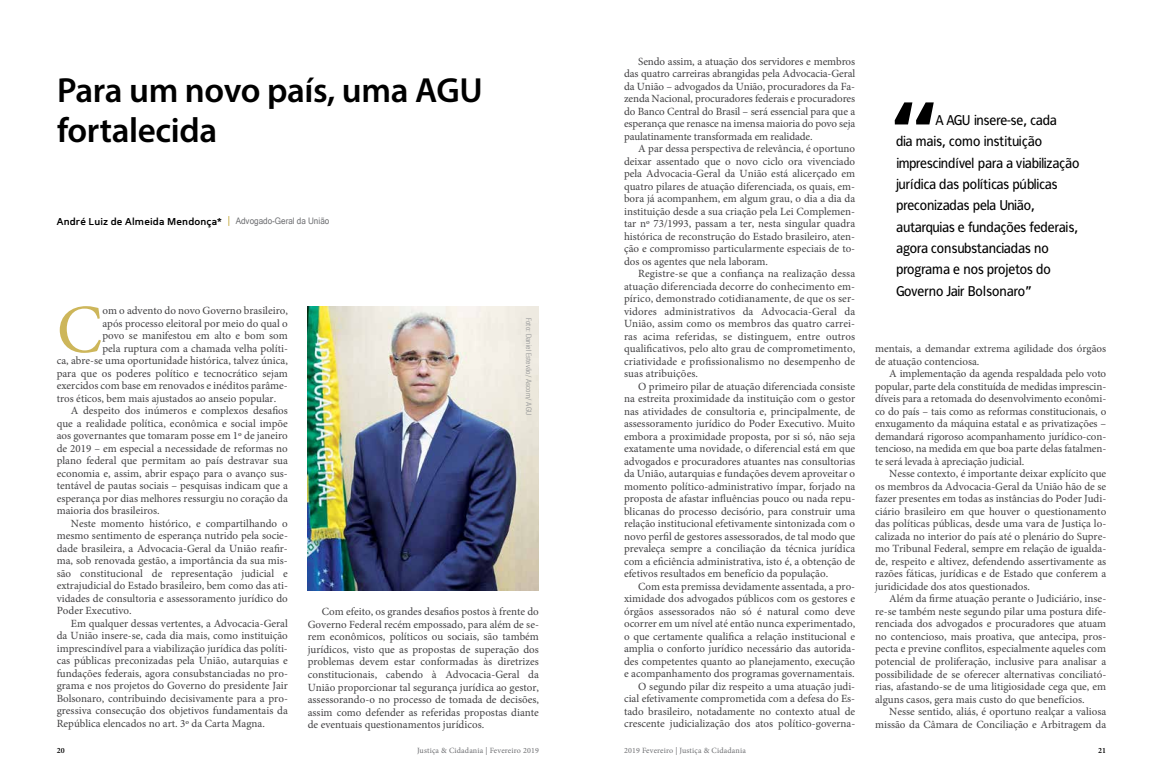
<style>
.page{position:relative;width:1163px;height:780px;background:#fff}
.page>*{position:absolute;margin:0;border:0;box-sizing:border-box;transform-origin:0 0}
.t1{font:68.7px "Minion Pro";color:#cdb65a}
.t2{font:600 35px/40px "Myriad Pro";letter-spacing:-.01em;color:#000}
.t3{font:14.2px/21.3px "Francophil Sans";color:#000}
.t4{font:11px/12.5px "Minion Pro";color:#414042;text-align:justify}
.t5{font:600 10px "Mentone";letter-spacing:.015em;color:#000}
.t6{font:9px "Microsoft Sans Serif";color:#6d6e71;scale:.9 1}
.t7{font:8px "Minion Pro";letter-spacing:.02em;color:#6d6e71}
.t8{font:600 8px "Minion Pro";color:#000}
.t9{font:300 condensed 7.5px "Zurich BT";letter-spacing:.015em;color:#8a8c8e}
</style>
<div class="page">
<svg style="left:894px;top:102px;width:39px;height:22px"></svg>
<img style="left:308px;top:306px;width:231px;height:285px">
<h2 class="t2" style="left:57px;top:69px;width:427px">Para um novo país, uma AGU fortalecida</h2>
<p class="t5" style="left:57px;top:215px;width:167px">André Luiz de Almeida Mendonça*</p>
<p class="t6" style="left:236px;top:216px;width:105px">Advogado-Geral da União</p>
<h1 class="t1" style="left:57px;top:284px;width:47px">C</h1>
<p class="t4" style="left:102px;top:304px;width:187px">om o advento do novo Governo brasileiro,</p>
<p class="t4" style="left:102px;top:317px;width:187px">após processo eleitoral por meio do qual o</p>
<p class="t4" style="left:102px;top:329px;width:187px">povo se manifestou em alto e bom som</p>
<p class="t4" style="left:102px;top:342px;width:187px">pela ruptura com a chamada velha políti-</p>
<p class="t4" style="left:57px;top:354px;width:233px">ca, abre-se uma oportunidade histórica, talvez única,</p>
<p class="t4" style="left:57px;top:367px;width:233px">para que os poderes político e tecnocrático sejam</p>
<p class="t4" style="left:57px;top:379px;width:233px">exercidos com base em renovados e inéditos parâme-</p>
<p class="t4" style="left:57px;top:392px;width:221px">tros éticos, bem mais ajustados ao anseio popular.</p>
<p class="t4" style="left:71px;top:404px;width:218px">A despeito dos inúmeros e complexos desafios</p>
<p class="t4" style="left:57px;top:417px;width:233px">que a realidade política, econômica e social impõe</p>
<p class="t4" style="left:57px;top:429px;width:233px">aos governantes que tomaram posse em 1º de janeiro</p>
<p class="t4" style="left:57px;top:442px;width:233px">de 2019 – em especial a necessidade de reformas no</p>
<p class="t4" style="left:57px;top:454px;width:232px">plano federal que permitam ao país destravar sua</p>
<p class="t4" style="left:57px;top:467px;width:232px">economia e, assim, abrir espaço para o avanço sus-</p>
<p class="t4" style="left:57px;top:479px;width:232px">tentável de pautas sociais – pesquisas indicam que a</p>
<p class="t4" style="left:57px;top:492px;width:233px">esperança por dias melhores ressurgiu no coração da</p>
<p class="t4" style="left:57px;top:504px;width:104px">maioria dos brasileiros.</p>
<p class="t4" style="left:71px;top:517px;width:218px">Neste momento histórico, e compartilhando o</p>
<p class="t4" style="left:57px;top:529px;width:233px">mesmo sentimento de esperança nutrido pela socie-</p>
<p class="t4" style="left:57px;top:542px;width:233px">dade brasileira, a Advocacia-Geral da União reafir-</p>
<p class="t4" style="left:57px;top:554px;width:233px">ma, sob renovada gestão, a importância da sua mis-</p>
<p class="t4" style="left:57px;top:567px;width:233px">são constitucional de representação judicial e</p>
<p class="t4" style="left:57px;top:579px;width:233px">extrajudicial do Estado brasileiro, bem como das ati-</p>
<p class="t4" style="left:57px;top:592px;width:233px">vidades de consultoria e assessoramento jurídico do</p>
<p class="t4" style="left:57px;top:604px;width:76px">Poder Executivo.</p>
<p class="t4" style="left:71px;top:617px;width:218px">Em qualquer dessas vertentes, a Advocacia-Geral</p>
<p class="t4" style="left:57px;top:629px;width:233px">da União insere-se, cada dia mais, como instituição</p>
<p class="t4" style="left:57px;top:642px;width:233px">imprescindível para a viabilização jurídica das políti-</p>
<p class="t4" style="left:57px;top:654px;width:232px">cas públicas preconizadas pela União, autarquias e</p>
<p class="t4" style="left:57px;top:667px;width:233px">fundações federais, agora consubstanciadas no pro-</p>
<p class="t4" style="left:57px;top:679px;width:233px">grama e nos projetos do Governo do presidente Jair</p>
<p class="t4" style="left:57px;top:692px;width:233px">Bolsonaro, contribuindo decisivamente para a pro-</p>
<p class="t4" style="left:57px;top:704px;width:233px">gressiva consecução dos objetivos fundamentais da</p>
<p class="t4" style="left:57px;top:717px;width:210px">República elencados no art. 3º da Carta Magna.</p>
<p class="t9" style="left:533px;top:318px;width:98px;rotate:90deg">Foto: Daniel Estevão/ Ascom/ AGU</p>
<p class="t4" style="left:308px;top:605px;width:233px;text-indent:14px">Com efeito, os grandes desafios postos à frente do Governo Federal recém empossado, para além de se&shy;rem econômicos, políticos ou sociais, são também jurídicos, visto que as propostas de superação dos problemas devem estar conformadas às diretrizes constitucionais, cabendo à Advocacia-Geral da União proporcionar tal segurança jurídica ao gestor, assessorando-o no processo de tomada de decisões, assim como defender as referidas propostas diante de eventuais questionamentos jurídicos.</p>
<p class="t4" style="left:624px;top:55px;width:233px;text-indent:14px">Sendo assim, a atuação dos servidores e membros das quatro carreiras abrangidas pela Advocacia-Geral da União – advogados da União, procuradores da Fa&shy;zenda Nacional, procuradores federais e procuradores do Banco Central do Brasil – será essencial para que a esperança que renasce na imensa maioria do povo seja paulatinamente transformada em realidade.</p>
<p class="t4" style="left:624px;top:142px;width:233px;text-indent:14px">A par dessa perspectiva de relevância, é oportuno deixar assentado que o novo ciclo ora vivenciado pela Advocacia-Geral da União está alicerçado em quatro pilares de atuação diferenciada, os quais, em&shy;bora já acompanhem, em algum grau, o dia a dia da instituição desde a sua criação pela Lei Complemen&shy;tar nº 73/1993, passam a ter, nesta singular quadra histórica de reconstrução do Estado brasileiro, aten&shy;ção e compromisso particularmente especiais de to&shy;dos os agentes que nela laboram.</p>
<p class="t4" style="left:624px;top:267px;width:233px;text-indent:14px">Registre-se que a confiança na realização dessa atuação diferenciada decorre do conhecimento em&shy;pírico, demonstrado cotidianamente, de que os ser&shy;vidores administrativos da Advocacia-Geral da União, assim como os membros das quatro carrei&shy;ras acima referidas, se distinguem, entre outros qualificativos, pelo alto grau de comprometimento, criatividade e profissionalismo no desempenho de suas atribuições.</p>
<p class="t4" style="left:624px;top:380px;width:233px;text-indent:14px">O primeiro pilar de atuação diferenciada consiste na estreita proximidade da instituição com o gestor nas atividades de consultoria e, principalmente, de assessoramento jurídico do Poder Executivo. Muito embora a proximidade proposta, por si só, não seja exatamente uma novidade, o diferencial está em que advogados e procuradores atuantes nas consultorias da União, autarquias e fundações devem aproveitar o momento político-administrativo ímpar, forjado na proposta de afastar influências pouco ou nada repu&shy;blicanas do processo decisório, para construir uma relação institucional efetivamente sintonizada com o novo perfil de gestores assessorados, de tal modo que prevaleça sempre a conciliação da técnica jurídica com a eficiência administrativa, isto é, a obtenção de efetivos resultados em benefício da população.</p>
<p class="t4" style="left:624px;top:580px;width:233px;text-align:right">Com esta premissa devidamente assentada, a pro&shy;ximidade dos advogados públicos com os gestores e órgãos assessorados não só é natural como deve ocorrer em um nível até então nunca experimentado, o que certamente qualifica a relação institucional e amplia o conforto jurídico necessário das autorida&shy;des competentes quanto ao planejamento, execução e acompanhamento dos programas governamentais.<br>O segundo pilar diz respeito a uma atuação judi&shy;cial efetivamente comprometida com a defesa do Es&shy;tado brasileiro, notadamente no contexto atual de crescente judicialização dos atos político-governa-</p>
<p class="t3" style="left:896px;top:109px;width:185px;text-indent:39px">A AGU insere-se, cada<br>dia mais, como instituição imprescindível para a viabilização jurídica das políticas públicas preconizadas pela União, autarquias e fundações federais, agora consubstanciadas no programa e nos projetos do<br>Governo Jair Bolsonaro”</p>
<p class="t4" style="left:874px;top:342px;width:233px">mentais, a demandar extrema agilidade dos órgãos de atuação contenciosa.</p>
<p class="t4" style="left:874px;top:367px;width:233px;text-indent:14px">A implementação da agenda respaldada pelo voto popular, parte dela constituída de medidas imprescin&shy;díveis para a retomada do desenvolvimento econômi&shy;co do país – tais como as reformas constitucionais, o enxugamento da máquina estatal e as privatizações – demandará rigoroso acompanhamento jurídico-con&shy;tencioso, na medida em que boa parte delas fatalmen&shy;te será levada à apreciação judicial.</p>
<p class="t4" style="left:874px;top:467px;width:233px;text-indent:14px">Nesse contexto, é importante deixar explícito que os membros da Advocacia-Geral da União hão de se fazer presentes em todas as instâncias do Poder Judi&shy;ciário brasileiro em que houver o questionamento das políticas públicas, desde uma vara de Justiça lo&shy;calizada no interior do país até o plenário do Supre&shy;mo Tribunal Federal, sempre em relação de igualda&shy;de, respeito e altivez, defendendo assertivamente as razões fáticas, jurídicas e de Estado que conferem a juridicidade dos atos questionados.</p>
<p class="t4" style="left:874px;top:592px;width:233px;text-indent:14px">Além da firme atuação perante o Judiciário, inse&shy;re-se também neste segundo pilar uma postura dife&shy;renciada dos advogados e procuradores que atuam no contencioso, mais proativa, que antecipa, pros&shy;pecta e previne conflitos, especialmente aqueles com potencial de proliferação, inclusive para analisar a possibilidade de se oferecer alternativas conciliató&shy;rias, afastando-se de uma litigiosidade cega que, em alguns casos, gera mais custo do que benefícios.</p>
<p class="t4" style="left:874px;top:705px;width:233px;text-align:right">Nesse sentido, aliás, é oportuno realçar a valiosa missão da Câmara de Conciliação e Arbitragem da</p>
<p class="t8" style="left:57px;top:744px;width:10px">20</p>
<p class="t7" style="left:417px;top:745px;width:123px">Justiça &amp; Cidadania | Fevereiro 2019</p>
<p class="t7" style="left:624px;top:745px;width:123px">2019 Fevereiro | Justiça &amp; Cidadania</p>
<p class="t8" style="left:1097px;top:744px;width:10px">21</p>
</div>
